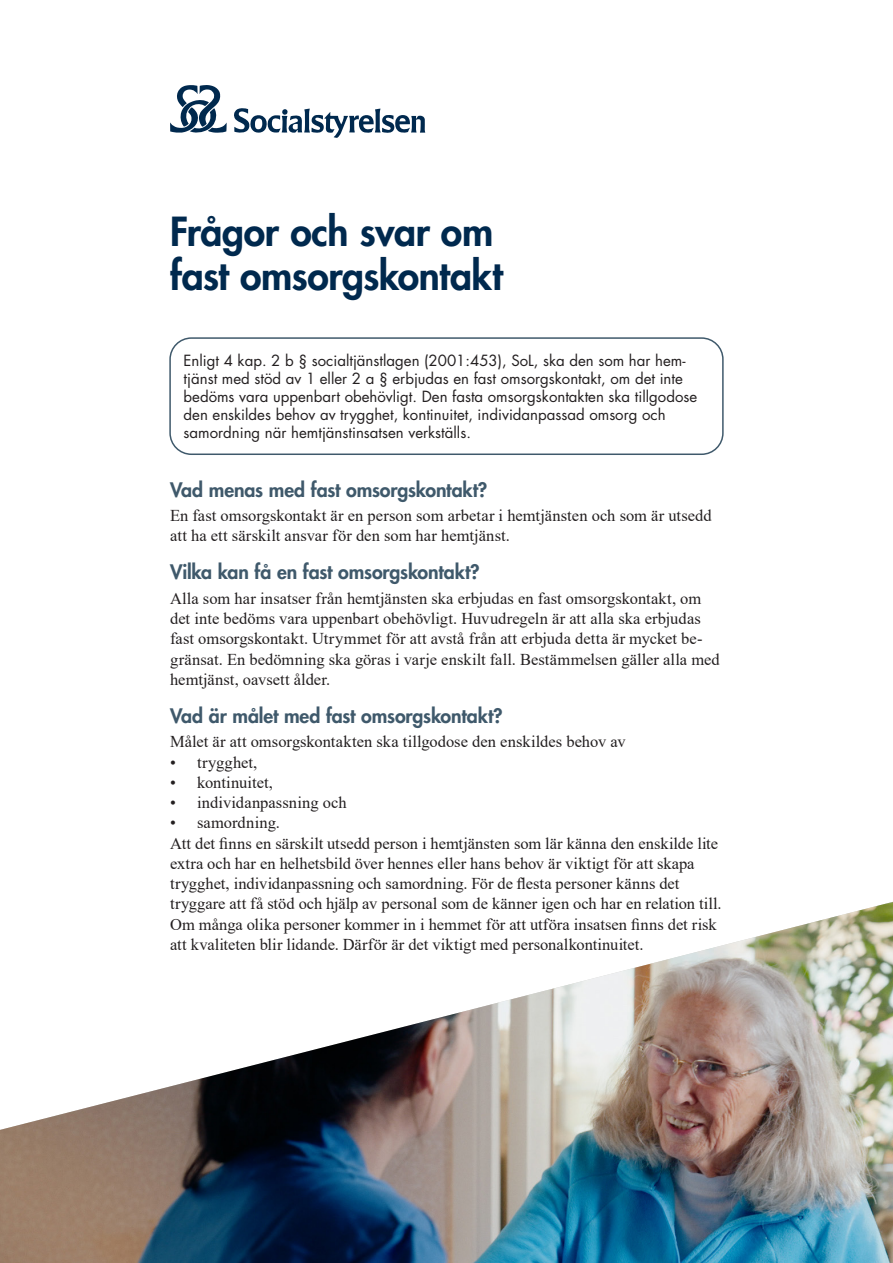
<style>
.page{position:relative;width:893px;height:1263px;background:#fff}
.page>*{position:absolute;margin:0;border:0;box-sizing:border-box;transform-origin:0 0}
.Rubrik_1{font:800 39px/43.7px "Futura Std";letter-spacing:-.01em;color:#00294e}
.Rubrik_2{font:800 19.5px "Futura Std";letter-spacing:-.01em;color:#3f596b}
.Brödtext{font:16.5px/20.2px "Times New Roman";color:#231f20}
.t1{font:15px/18px "Futura Std";color:#231f20}
</style>
<div class="page">
<img style="left:0;top:902px;width:893px;height:361px">
<svg style="left:170px;top:85px;width:57px;height:48px"></svg>
<svg style="left:234px;top:108px;width:191px;height:30px"></svg>
<div style="left:169px;top:337px;width:555px;height:118px;border:2px solid #3f596b;border-radius:21px"></div>
<h1 class="Rubrik_1" style="left:170px;top:210px;width:334px">Frågor och svar om fast omsorgskontakt</h1>
<p class="t1" style="left:184px;top:352px;width:515px">Enligt 4 kap. 2 b § socialtjänstlagen (2001:453), SoL, ska den som har hem&shy;tjänst med stöd av 1 eller 2 a § erbjudas en fast omsorgskontakt, om det inte bedöms vara uppenbart obehövligt. Den fasta omsorgskontakten ska tillgodose den enskildes behov av trygghet, kontinuitet, individanpassad omsorg och samordning när hemtjänstinsatsen verkställs.</p>
<h2 class="Rubrik_2" style="left:170px;top:477px;width:319px">Vad menas med fast omsorgskontakt?</h2>
<p class="Brödtext" style="left:170px;top:505px;width:543px">En fast omsorgskontakt är en person som arbetar i hemtjänsten och som är utsedd att ha ett särskilt ansvar för den som har hemtjänst.</p>
<h2 class="Rubrik_2" style="left:170px;top:560px;width:311px">Vilka kan få en fast omsorgskontakt?</h2>
<p class="Brödtext" style="left:170px;top:588px;width:551px">Alla som har insatser från hemtjänsten ska erbjudas en fast omsorgskontakt, om det inte bedöms vara uppenbart obehövligt. Huvudregeln är att alla ska erbjudas fast omsorgskontakt. Utrymmet för att avstå från att erbjuda detta är mycket be&shy;gränsat. En bedömning ska göras i varje enskilt fall. Bestämmelsen gäller alla med hemtjänst, oavsett ålder.</p>
<h2 class="Rubrik_2" style="left:170px;top:703px;width:334px">Vad är målet med fast omsorgskontakt?</h2>
<p class="Brödtext" style="left:170px;top:731px;width:457px">Målet är att omsorgskontakten ska tillgodose den enskildes behov av</p>
<p class="Brödtext" style="left:170px;top:751px;width:89px">• trygghet,</p>
<p class="Brödtext" style="left:170px;top:772px;width:104px">• kontinuitet,</p>
<p class="Brödtext" style="left:170px;top:792px;width:178px">• individanpassning och</p>
<p class="Brödtext" style="left:170px;top:812px;width:111px">• samordning.</p>
<p class="Brödtext" style="left:170px;top:832px;width:553px">Att det finns en särskilt utsedd person i hemtjänsten som lär känna den enskilde lite extra och har en helhetsbild över hennes eller hans behov är viktigt för att skapa trygghet, individanpassning och samordning. För de flesta personer känns det tryggare att få stöd och hjälp av personal som de känner igen och har en relation till.<br>Om många olika personer kommer in i hemmet för att utföra insatsen finns det risk att kvaliteten blir lidande. Därför är det viktigt med personalkontinuitet.</p>
</div>
